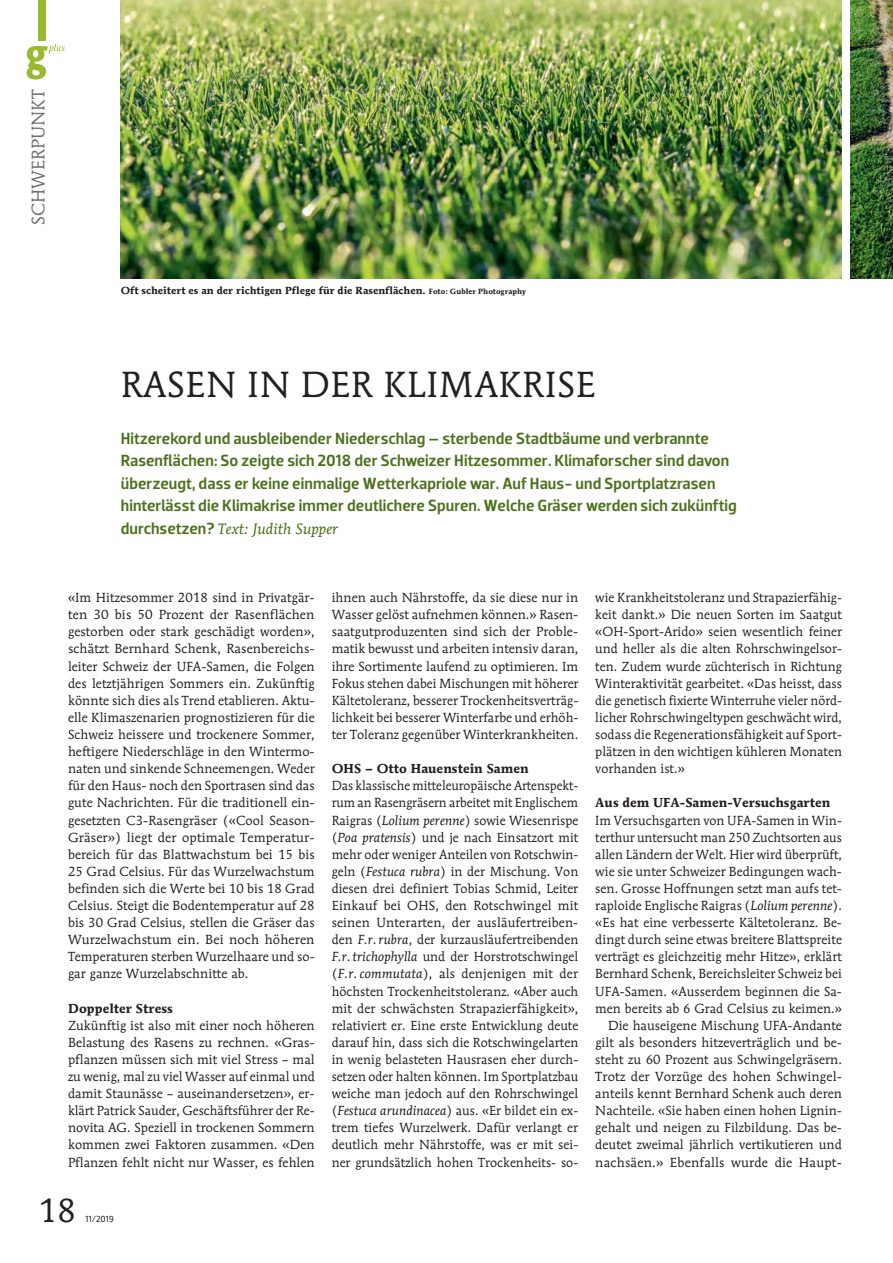
<style>
.page{position:relative;width:893px;height:1263px;background:#fff}
.page>*{position:absolute;margin:0;border:0;box-sizing:border-box;transform-origin:0 0}
.t1{font:36px "Mendoza Roman";letter-spacing:.02em;color:#231f20}
.t2{font:33px "Mendoza Roman";color:#231f20}
.t3{font:18px "Mendoza Roman";letter-spacing:.005em;color:#6f7073}
.t4{font:500 16.5px/22.5px "Dobra";letter-spacing:.005em;color:#4b711c}
.t5{font:italic 15px "Mendoza Roman";letter-spacing:.005em;color:#4b711c}
.t6{font:13.05px/17.1px "Mendoza Roman";letter-spacing:.005em;color:#231f20;text-align:justify}
.t7{font:13.05px/17.1px "Mendoza Roman";letter-spacing:.005em;color:#231f20;text-align:justify;scale:.95 1}
.t8{font:700 12.9px "Mendoza Roman";letter-spacing:.005em;color:#231f20}
.t9{font:700 10.2px "Mendoza Roman";letter-spacing:.005em;color:#231f20}
.t10{font:9px "Dobra";color:#231f20}
.s1{font-size:7.5px}
.s2{font-family:"Dobra";font-weight:500;font-style:normal;font-size:16.5px}
.s3{font-style:italic}
</style>
<div class="page">
<div style="left:38px;top:0;width:8px;height:40px;background:#99b930"></div>
<svg style="left:27px;top:44px;width:38px;height:36px"></svg>
<img style="left:121px;top:0;width:721px;height:278px">
<img style="left:850px;top:0;width:43px;height:278px">
<h3 class="t3" style="left:27px;top:225px;width:137px;rotate:-90deg">SCHWERPUNKT</h3>
<p class="t9" style="left:121px;top:284px;width:407px">Oft scheitert es an der richtigen Pflege für die Rasenflächen. <span class="s1">Foto: Gubler Photography</span></p>
<h1 class="t1" style="left:121px;top:363px;width:476px">RASEN IN DER KLIMAKRISE</h1>
<p class="t4" style="left:121px;top:427px;width:618px">Hitzerekord und ausbleibender Niederschlag – sterbende Stadtbäume und verbrannte Rasenflächen: So zeigte sich 2018 der Schweizer Hitzesommer. Klimaforscher sind davon überzeugt, dass er keine einmalige Wetterkapriole war. Auf Haus- und Sportplatzrasen hinterlässt die Klimakrise immer deutlichere Spuren. Welche Gräser werden sich zukünftig</p>
<p class="t5" style="left:121px;top:519px;width:219px"><span class="s2">durchsetzen?</span> Text: Judith Supper</p>
<p class="t6" style="left:68px;top:589px;width:248px">«Im Hitzesommer 2018 sind in Privatgär&shy;ten 30 bis 50 Prozent der Rasenflächen gestorben oder stark geschädigt worden», schätzt Bernhard Schenk, Rasenbereichs&shy;leiter Schweiz der UFA-Samen, die Folgen des letztjährigen Sommers ein. Zukünftig könnte sich dies als Trend etablieren. Aktu&shy;elle Klimaszenarien prognostizieren für die Schweiz heissere und trockenere Sommer, heftigere Niederschläge in den Wintermo&shy;naten und sinkende Schneemengen. Weder für den Haus- noch den Sportrasen sind das gute Nachrichten. Für die traditionell ein&shy;gesetzten C3-Rasengräser («Cool Season-Gräser») liegt der optimale Temperatur&shy;bereich für das Blattwachstum bei 15 bis 25 Grad Celsius. Für das Wurzelwachstum befinden sich die Werte bei 10 bis 18 Grad Celsius. Steigt die Bodentemperatur auf 28 bis 30 Grad Celsius, stellen die Gräser das Wurzelwachstum ein. Bei noch höheren Temperaturen sterben Wurzelhaare und so&shy;gar ganze Wurzelabschnitte ab.</p>
<p class="t8" style="left:68px;top:1000px;width:106px">Doppelter Stress</p>
<p class="t6" style="left:68px;top:1016px;width:248px">Zukünftig ist also mit einer noch höheren Belastung des Rasens zu rechnen. «Gras&shy;pflanzen müssen sich mit viel Stress – mal zu wenig, mal zu viel Wasser auf einmal und damit Staunässe – auseinandersetzen», er&shy;klärt Patrick Sauder, Geschäftsführer der Re&shy;novita AG. Speziell in trockenen Sommern kommen zwei Faktoren zusammen. «Den Pflanzen fehlt nicht nur Wasser, es fehlen</p>
<p class="t6" style="left:332px;top:589px;width:248px">ihnen auch Nährstoffe, da sie diese nur in Wasser gelöst aufnehmen können.» Rasen&shy;saatgutproduzenten sind sich der Proble&shy;matik bewusst und arbeiten intensiv daran, ihre Sortimente laufend zu optimieren. Im Fokus stehen dabei Mischungen mit höherer Kältetoleranz, besserer Trockenheitsverträg&shy;lichkeit bei besserer Winterfarbe und erhöh&shy;ter Toleranz gegenüber Winterkrankheiten.</p>
<p class="t8" style="left:332px;top:761px;width:198px">OHS – Otto Hauenstein Samen</p>
<p class="t7" style="left:332px;top:777px;width:261px">Das klassische mitteleuropäische Artenspekt&shy;rum an Rasengräsern arbeitet mit Englischem Raigras (<span class="s3">Lolium perenne</span>) sowie Wiesenrispe (<span class="s3">Poa pratensis</span>) und je nach Einsatzort mit mehr oder weniger Anteilen von Rotschwin&shy;geln (<span class="s3">Festuca rubra</span>) in der Mischung. Von diesen drei definiert Tobias Schmid, Leiter Einkauf bei OHS, den Rotschwingel mit seinen Unterarten, der ausläufertreiben&shy;den <span class="s3">F.r. rubra</span>, der kurzausläufertreibenden <span class="s3">F.r.trichophylla</span> und der Horstrotschwingel (<span class="s3">F.r.commutata</span>), als denjenigen mit der höchsten Trockenheitstoleranz. «Aber auch mit der schwächsten Strapazierfähigkeit», relativiert er. Eine erste Entwicklung deute darauf hin, dass sich die Rotschwingelarten in wenig belasteten Hausrasen eher durch&shy;setzen oder halten können. Im Sportplatzbau weiche man jedoch auf den Rohrschwingel (<span class="s3">Festuca arundinacea</span>) aus. «Er bildet ein ex&shy;trem tiefes Wurzelwerk. Dafür verlangt er deutlich mehr Nährstoffe, was er mit sei&shy;ner grundsätzlich hohen Trockenheits- so-</p>
<p class="t6" style="left:595px;top:589px;width:248px">wie Krankheitstoleranz und Strapazierfähig&shy;keit dankt.» Die neuen Sorten im Saatgut «OH-Sport-Arido» seien wesentlich feiner und heller als die alten Rohrschwingelsor&shy;ten. Zudem wurde züchterisch in Richtung Winteraktivität gearbeitet. «Das heisst, dass die genetisch fixierte Winterruhe vieler nörd&shy;licher Rohrschwingeltypen geschwächt wird, sodass die Regenerationsfähigkeit auf Sport&shy;plätzen in den wichtigen kühleren Monaten vorhanden ist.»</p>
<p class="t8" style="left:595px;top:795px;width:237px">Aus dem UFA-Samen-Versuchsgarten</p>
<p class="t6" style="left:595px;top:811px;width:248px;text-align:right">Im Versuchsgarten von UFA-Samen in Win&shy;terthur untersucht man 250 Zuchtsorten aus allen Ländern der Welt. Hier wird überprüft, wie sie unter Schweizer Bedingungen wach&shy;sen. Grosse Hoffnungen setzt man aufs tet&shy;raploide Englische Raigras (<span class="s3">Lolium perenne</span>). «Es hat eine verbesserte Kältetoleranz. Be&shy;dingt durch seine etwas breitere Blattspreite verträgt es gleichzeitig mehr Hitze», erklärt Bernhard Schenk, Bereichsleiter Schweiz bei UFA-Samen. «Ausserdem beginnen die Sa&shy;men bereits ab 6 Grad Celsius zu keimen.» Die hauseigene Mischung UFA-Andante gilt als besonders hitzeverträglich und be&shy;steht zu 60 Prozent aus Schwingelgräsern.<br>Trotz der Vorzüge des hohen Schwingel&shy;anteils kennt Bernhard Schenk auch deren Nachteile. «Sie haben einen hohen Lignin&shy;gehalt und neigen zu Filzbildung. Das be&shy;deutet zweimal jährlich vertikutieren und nachsäen.» Ebenfalls wurde die Haupt-</p>
<h2 class="t2" style="left:38px;top:1190px;width:39px">18</h2>
<p class="t10" style="left:86px;top:1213px;width:30px">11/2019</p>
</div>
